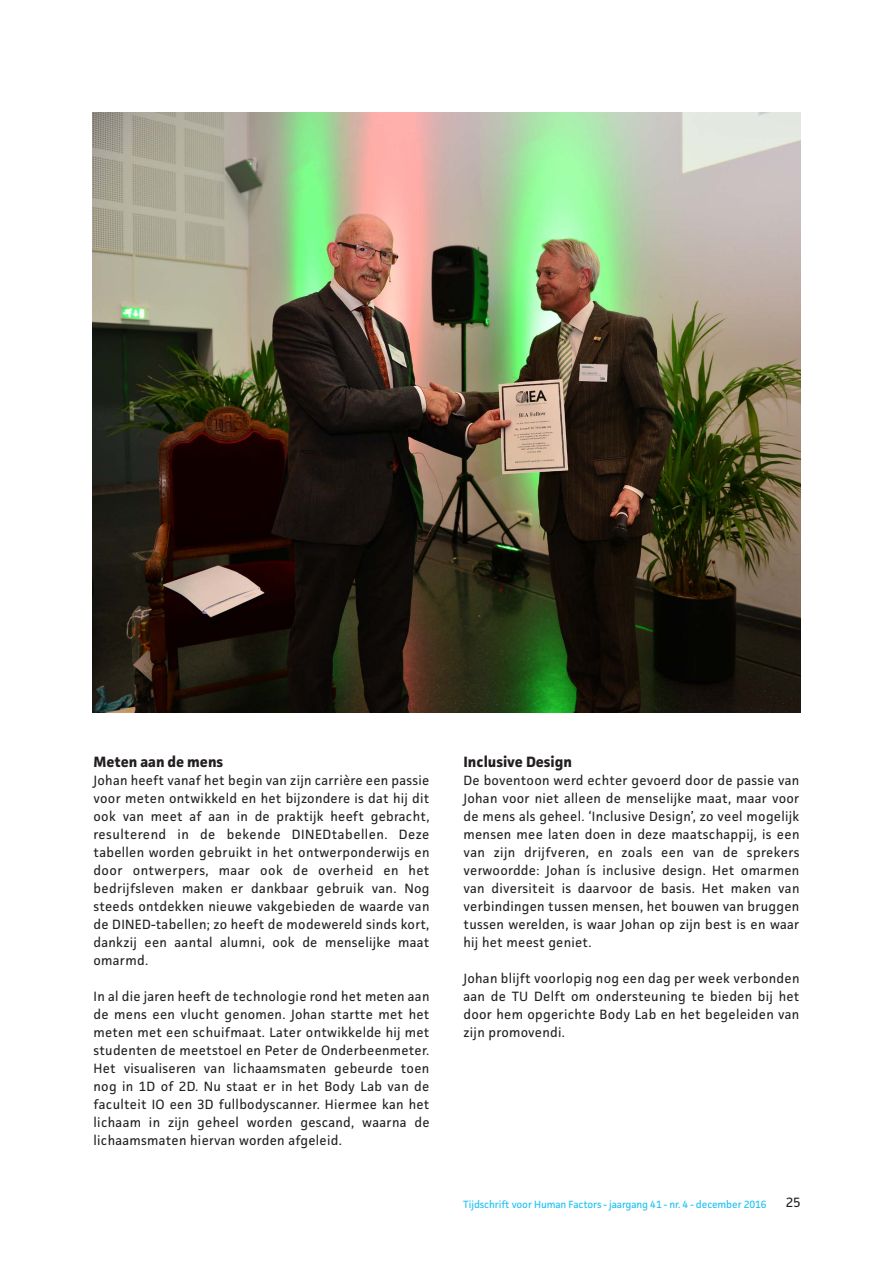
<style>
.page{position:relative;width:893px;height:1263px;background:#fff}
.page>*{position:absolute;margin:0;border:0;box-sizing:border-box;transform-origin:0 0}
.kop1_TvE{font:700 15px "Facit";color:#231f20}
.basistekst_TvE{font:13.5px/18px "Facit";letter-spacing:.02em;color:#231f20;text-align:justify}
.t1{font:10.5px "Facit";letter-spacing:-.01em;color:#15c0f2}
</style>
<div class="page">
<img style="left:93px;top:112px;width:708px;height:601px">
<p class="kop1_TvE" style="left:94px;top:752px;width:131px">Meten aan de mens</p>
<p class="basistekst_TvE" style="left:94px;top:771px;width:338px">Johan heeft vanaf het begin van zijn carrière een passie voor meten ontwikkeld en het bijzondere is dat hij dit ook van meet af aan in de praktijk heeft gebracht, resulterend in de bekende DINEDtabellen. Deze tabellen worden gebruikt in het ontwerponderwijs en door ontwerpers, maar ook de overheid en het bedrijfsleven maken er dankbaar gebruik van. Nog steeds ontdekken nieuwe vakgebieden de waarde van de DINED-tabellen; zo heeft de modewereld sinds kort, dankzij een aantal alumni, ook de menselijke maat omarmd.</p>
<p class="basistekst_TvE" style="left:94px;top:987px;width:338px">In al die jaren heeft de technologie rond het meten aan de mens een vlucht genomen. Johan startte met het meten met een schuifmaat. Later ontwikkelde hij met studenten de meetstoel en Peter de Onderbeenmeter.<br>Het visualiseren van lichaamsmaten gebeurde toen nog in 1D of 2D. Nu staat er in het Body Lab van de faculteit IO een 3D fullbodyscanner. Hiermee kan het lichaam in zijn geheel worden gescand, waarna de lichaamsmaten hiervan worden afgeleid.</p>
<p class="kop1_TvE" style="left:463px;top:752px;width:110px">Inclusive Design</p>
<p class="basistekst_TvE" style="left:463px;top:771px;width:337px">De boventoon werd echter gevoerd door de passie van Johan voor niet alleen de menselijke maat, maar voor de mens als geheel. ‘Inclusive Design’, zo veel mogelijk mensen mee laten doen in deze maatschappij, is een van zijn drijfveren, en zoals een van de sprekers verwoordde: Johan ís inclusive design. Het omarmen van diversiteit is daarvoor de basis. Het maken van verbindingen tussen mensen, het bouwen van bruggen tussen werelden, is waar Johan op zijn best is en waar hij het meest geniet.</p>
<p class="basistekst_TvE" style="left:463px;top:969px;width:337px">Johan blijft voorlopig nog een dag per week verbonden aan de TU Delft om ondersteuning te bieden bij het door hem opgerichte Body Lab en het begeleiden van zijn promovendi.</p>
<p class="t1" style="left:463px;top:1197px;width:305px">Tijdschrift voor Human Factors - jaargang 41 - nr. 4 - december 2016</p>
<p class="basistekst_TvE" style="left:786px;top:1193px;width:16px">25</p>
</div>
